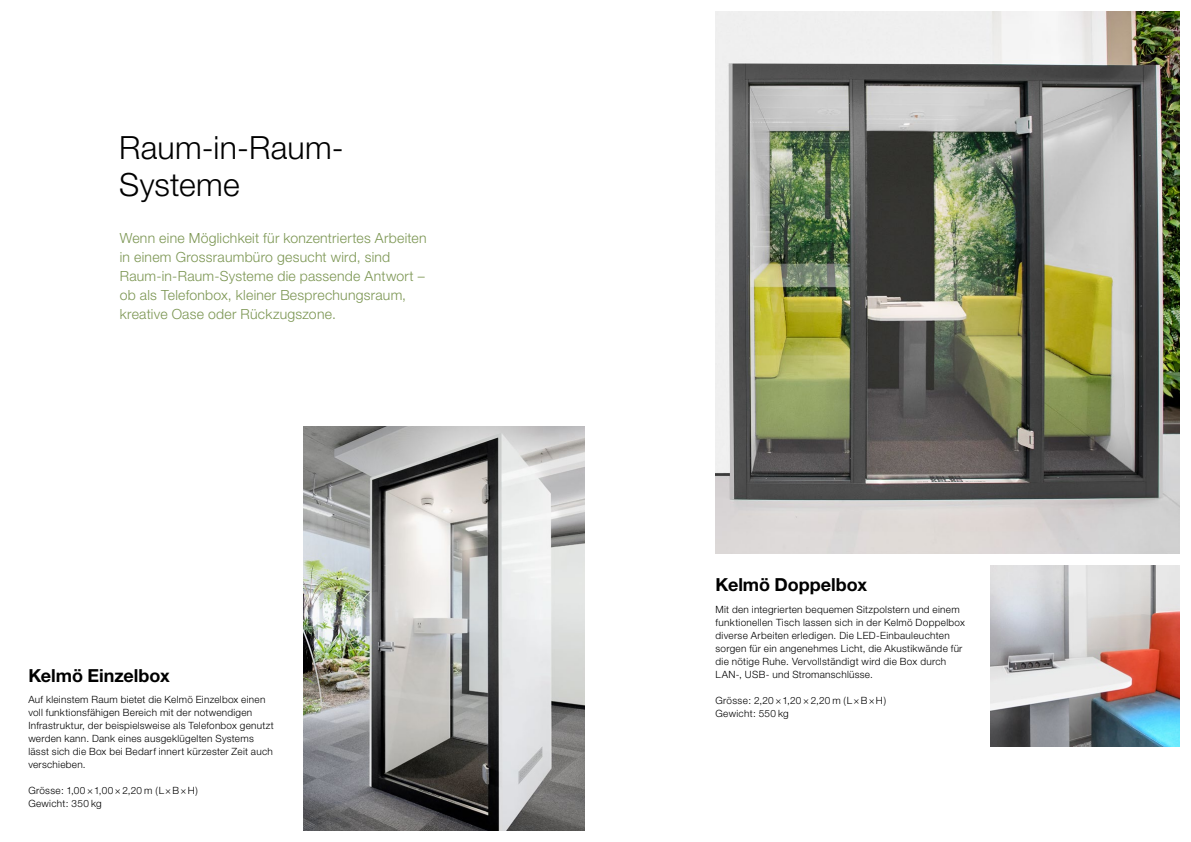
<style>
.page{position:relative;width:1191px;height:842px;background:#fff}
.page>*{position:absolute;margin:0;border:0;box-sizing:border-box;transform-origin:0 0}
._07_Copy{font:300 32px/37px "Helvetica Neue LT Pro";letter-spacing:.01em;color:#000}
.t1{font:700 18px "Helvetica Neue LT Pro";color:#000}
.t2{font:300 14px/19px "Helvetica Neue LT Pro";letter-spacing:.02em;color:#7c9653}
._07_Copy-2{font:300 10px/13px "Helvetica Neue LT Pro";letter-spacing:.03em;color:#000}
</style>
<div class="page">
<img style="left:715px;top:11px;width:464px;height:543px">
<img style="left:990px;top:565px;width:189px;height:181px">
<img style="left:303px;top:427px;width:281px;height:404px">
<p class="_07_Copy" style="left:119px;top:128px;width:222px">Raum-in-Raum-<br>Systeme</p>
<p class="t2" style="left:120px;top:228px;width:308px">Wenn eine Möglichkeit für konzentriertes Arbeiten in einem Grossraumbüro gesucht wird, sind Raum-in-Raum-Systeme die passende Antwort – ob als Telefonbox, kleiner Besprechungsraum, kreative Oase oder Rückzugszone.</p>
<p class="t1" style="left:28px;top:664px;width:143px">Kelmö Einzelbox</p>
<p class="_07_Copy-2" style="left:28px;top:693px;width:247px">Auf kleinstem Raum bietet die Kelmö Einzelbox einen voll funktionsfähigen Bereich mit der notwendigen Infrastruktur, der beispielsweise als Telefonbox genutzt werden kann. Dank eines ausgeklügelten Systems lässt sich die Box bei Bedarf innert kürzester Zeit auch verschieben.</p>
<p class="_07_Copy-2" style="left:28px;top:784px;width:171px">Grösse: 1,00 ×1,00 × 2,20 m (L×B×H)</p>
<p class="_07_Copy-2" style="left:28px;top:797px;width:75px">Gewicht: 350 kg</p>
<p class="t1" style="left:715px;top:574px;width:153px">Kelmö Doppelbox</p>
<p class="_07_Copy-2" style="left:715px;top:603px;width:251px">Mit den integrierten bequemen Sitzpolstern und einem funktionellen Tisch lassen sich in der Kelmö Doppelbox diverse Arbeiten erledigen. Die LED-Einbauleuchten sorgen für ein angenehmes Licht, die Akustikwände für die nötige Ruhe. Vervollständigt wird die Box durch LAN-, USB- und Stromanschlüsse.</p>
<p class="_07_Copy-2" style="left:715px;top:694px;width:172px">Grösse: 2,20 ×1,20 × 2,20 m (L×B×H)</p>
<p class="_07_Copy-2" style="left:715px;top:707px;width:75px">Gewicht: 550 kg</p>
</div>
